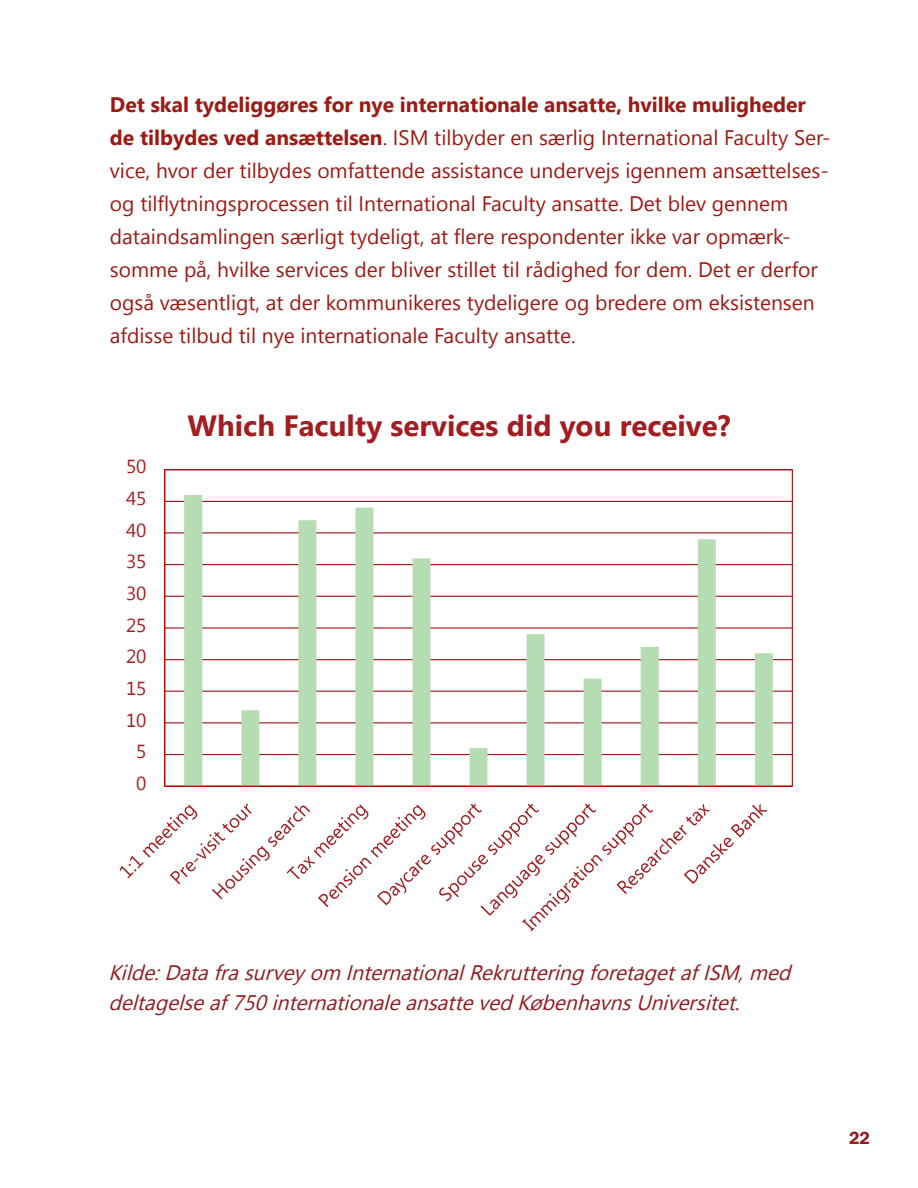
<style>
.page{position:relative;width:918px;height:1188px;background:#fff}
.page>*{position:absolute;margin:0;border:0;box-sizing:border-box;transform-origin:0 0}
.t1{font:700 29.25px "Microsoft New Tai Lue";color:#a31d20}
.t2{font:21px/33px "Nirmala UI";color:#9d1a14}
.t3{font:italic 21px/30px "Nirmala UI";color:#911b1d}
.t4{font:18.9px "Microsoft New Tai Lue";color:#a31d20}
.t5{font:600 18px "Franklin Gothic";color:#921c1e}
.s1{font-weight:700}
</style>
<div class="page">
<hr style="left:165px;top:754px;width:627px;height:1px;background:#a31d20">
<hr style="left:165px;top:722px;width:627px;height:1px;background:#a31d20">
<hr style="left:165px;top:691px;width:627px;height:1px;background:#a31d20">
<hr style="left:165px;top:659px;width:627px;height:1px;background:#a31d20">
<hr style="left:165px;top:627px;width:627px;height:2px;background:#a31d20">
<hr style="left:165px;top:596px;width:627px;height:1px;background:#a31d20">
<hr style="left:165px;top:564px;width:627px;height:1px;background:#a31d20">
<hr style="left:165px;top:532px;width:627px;height:1px;background:#a31d20">
<hr style="left:165px;top:501px;width:627px;height:1px;background:#a31d20">
<svg style="left:184px;top:495px;width:589px;height:291px"></svg>
<hr style="left:164px;top:470px;width:1px;height:316px;background:#c00000">
<hr style="left:165px;top:786px;width:627px;height:1px;background:#c00000">
<svg style="left:120px;top:804px;width:648px;height:127px"></svg>
<p class="t2" style="left:110px;top:87px;width:722px"><span class="s1">Det skal tydeliggøres for nye internationale ansatte, hvilke muligheder de tilbydes ved ansættelsen</span>. ISM tilbyder en særlig International Faculty Ser&shy;vice, hvor der tilbydes omfattende assistance undervejs igennem ansættelses&shy;og tilflytningsprocessen til International Faculty ansatte. Det blev gennem dataindsamlingen særligt tydeligt, at flere respondenter ikke var opmærk&shy;somme på, hvilke services der bliver stillet til rådighed for dem. Det er derfor også væsentligt, at der kommunikeres tydeligere og bredere om eksistensen afdisse tilbud til nye internationale Faculty ansatte.</p>
<p class="t4" style="left:126px;top:456px;width:22px">50</p>
<p class="t4" style="left:126px;top:488px;width:22px">45</p>
<p class="t4" style="left:126px;top:519px;width:22px">40</p>
<p class="t4" style="left:126px;top:551px;width:22px">35</p>
<p class="t4" style="left:126px;top:583px;width:22px">30</p>
<p class="t4" style="left:126px;top:614px;width:22px">25</p>
<p class="t4" style="left:126px;top:646px;width:22px">20</p>
<p class="t4" style="left:126px;top:678px;width:22px">15</p>
<p class="t4" style="left:126px;top:709px;width:22px">10</p>
<p class="t4" style="left:136px;top:741px;width:12px">5</p>
<p class="t4" style="left:136px;top:772px;width:12px">0</p>
<h1 class="t1" style="left:188px;top:409px;width:545px">Which Faculty services did you receive?</h1>
<p class="t3" style="left:108px;top:956px;width:692px">Kilde:Datafrasurveyom InternationalRekrutteringforetagetafISM,med deltagelseaf750internationaleansattevedKøbenhavnsUniversitet.</p>
<p class="t5" style="left:849px;top:1127px;width:23px">22</p>
</div>
